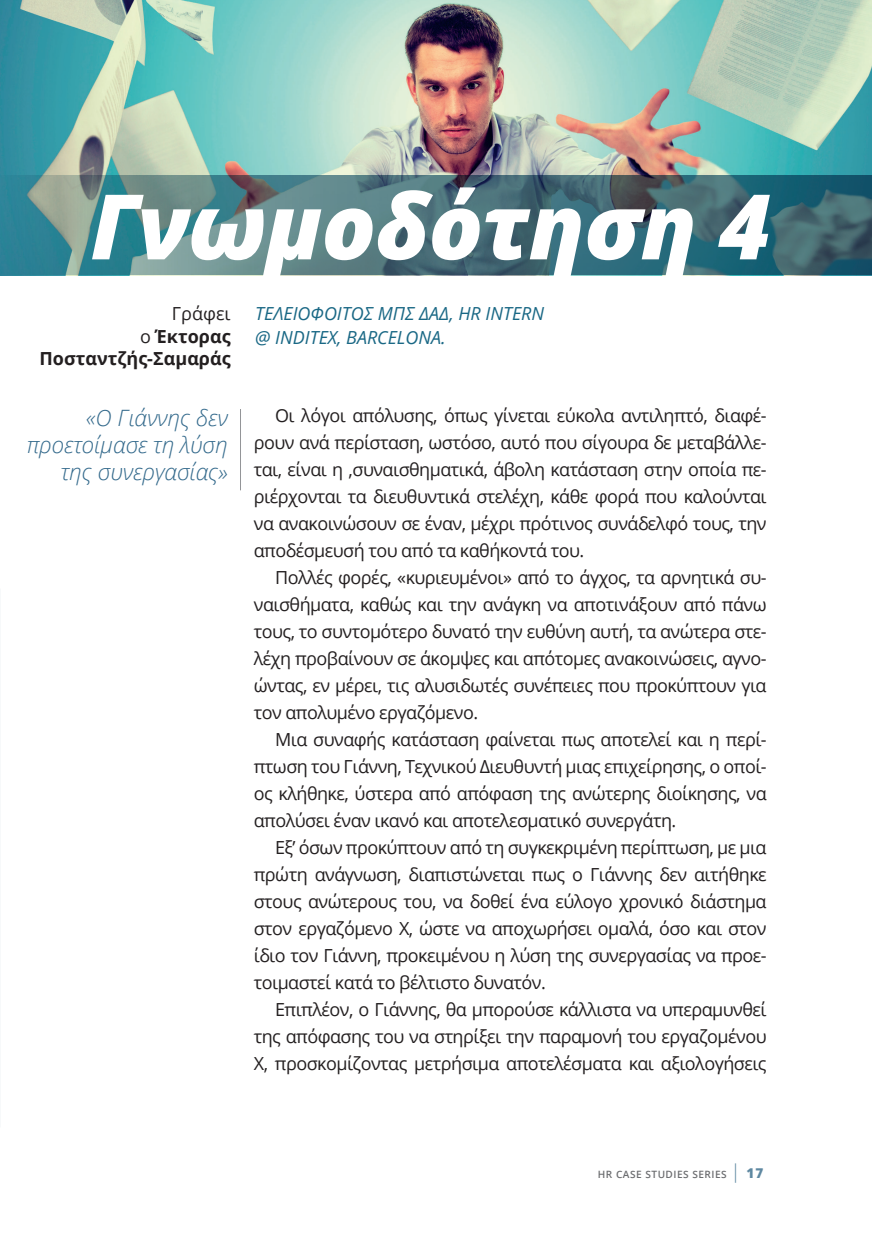
<style>
.page{position:relative;width:872px;height:1234px;background:#fff}
.page>*{position:absolute;margin:0;border:0;box-sizing:border-box;transform-origin:0 0}
.t1{font:italic 800 90.3px "Open Sans";letter-spacing:-.01em;color:#fff}
.t2{font:italic 300 22.5px/27px "Open Sans";color:#346a8c;text-align:right}
.t3{font:18px/27px "Open Sans";letter-spacing:-.03em;color:#231f20;text-align:justify}
.t4{font:italic 18px/24px "Open Sans";color:#1a6885}
.t5{font:700 18px/22.5px "Open Sans";color:#231f20;text-align:right}
.t6{font:600 10.05px "Open Sans";letter-spacing:.05em;color:#6c6d70}
.s1{font-weight:400}
.s2{font-weight:300;font-size:19.05px;color:#5e88a1}
.s3{font-weight:800;font-size:13.5px;color:#5e88a1}
</style>
<div class="page">
<img style="left:0;top:0;width:872px;height:175px">
<svg style="left:0;top:175px;width:872px;height:100px;background:#48767e"></svg>
<hr style="left:240px;top:409px;width:1px;height:81px;background:#939598">
<h1 class="t1" style="left:91px;top:158px;width:682px">Γνωμοδότηση 4</h1>
<p class="t5" style="left:39px;top:302px;width:193px"><span class="s1">Γράφει<br>ο</span> Έκτορας<br>Ποσταντζής-Σαμαράς</p>
<p class="t2" style="left:27px;top:403px;width:202px">«Ο Γιάννης δεν προετοίμασε τη λύση της συνεργασίας»</p>
<p class="t4" style="left:255px;top:301px;width:290px">ΤΕΛΕΙΌΦΟΙΤΟΣ ΜΠΣ ΔΑΔ, HR INTERN @ INDITEX, BARCELONA.</p>
<p class="t3" style="left:254px;top:401px;width:514px;text-indent:21px">Οι λόγοι απόλυσης, όπως γίνεται εύκολα αντιληπτό, διαφέ&shy;ρουν ανά περίσταση, ωστόσο, αυτό που σίγουρα δε μεταβάλλε&shy;ται, είναι η ,συναισθηματικά, άβολη κατάσταση στην οποία πε&shy;ριέρχονται τα διευθυντικά στελέχη, κάθε φορά που καλούνται να ανακοινώσουν σε έναν, μέχρι πρότινος συνάδελφό τους, την αποδέσμευσή του από τα καθήκοντά του.</p>
<p class="t3" style="left:254px;top:563px;width:514px;text-indent:21px">Πολλές φορές, «κυριευμένοι» από το άγχος, τα αρνητικά συ&shy;ναισθήματα, καθώς και την ανάγκη να αποτινάξουν από πάνω τους, το συντομότερο δυνατό την ευθύνη αυτή, τα ανώτερα στε&shy;λέχη προβαίνουν σε άκομψες και απότομες ανακοινώσεις, αγνο&shy;ώντας, εν μέρει, τις αλυσιδωτές συνέπειες που προκύπτουν για τον απολυμένο εργαζόμενο.</p>
<p class="t3" style="left:254px;top:725px;width:514px;text-indent:21px">Μια συναφής κατάσταση φαίνεται πως αποτελεί και η περί&shy;πτωση του Γιάννη, Τεχνικού Διευθυντή μιας επιχείρησης, ο οποί&shy;ος κλήθηκε, ύστερα από απόφαση της ανώτερης διοίκησης, να απολύσει έναν ικανό και αποτελεσματικό συνεργάτη.</p>
<p class="t3" style="left:254px;top:833px;width:514px;text-indent:21px">Εξ’ όσων προκύπτουν από τη συγκεκριμένη περίπτωση, με μια πρώτη ανάγνωση, διαπιστώνεται πως ο Γιάννης δεν αιτήθηκε στους ανώτερους του, να δοθεί ένα εύλογο χρονικό διάστημα στον εργαζόμενο Χ, ώστε να αποχωρήσει ομαλά, όσο και στον ίδιο τον Γιάννη, προκειμένου η λύση της συνεργασίας να προε&shy;τοιμαστεί κατά το βέλτιστο δυνατόν.</p>
<p class="t3" style="left:254px;top:995px;width:514px;text-indent:21px">Επιπλέον, ο Γιάννης, θα μπορούσε κάλλιστα να υπεραμυνθεί της απόφασης του να στηρίξει την παραμονή του εργαζομένου Χ, προσκομίζοντας μετρήσιμα αποτελέσματα και αξιολογήσεις</p>
<p class="t6" style="left:598px;top:1167px;width:167px">HR CASE STUDIES SERIES <span class="s2">|</span> <span class="s3">17</span></p>
</div>
